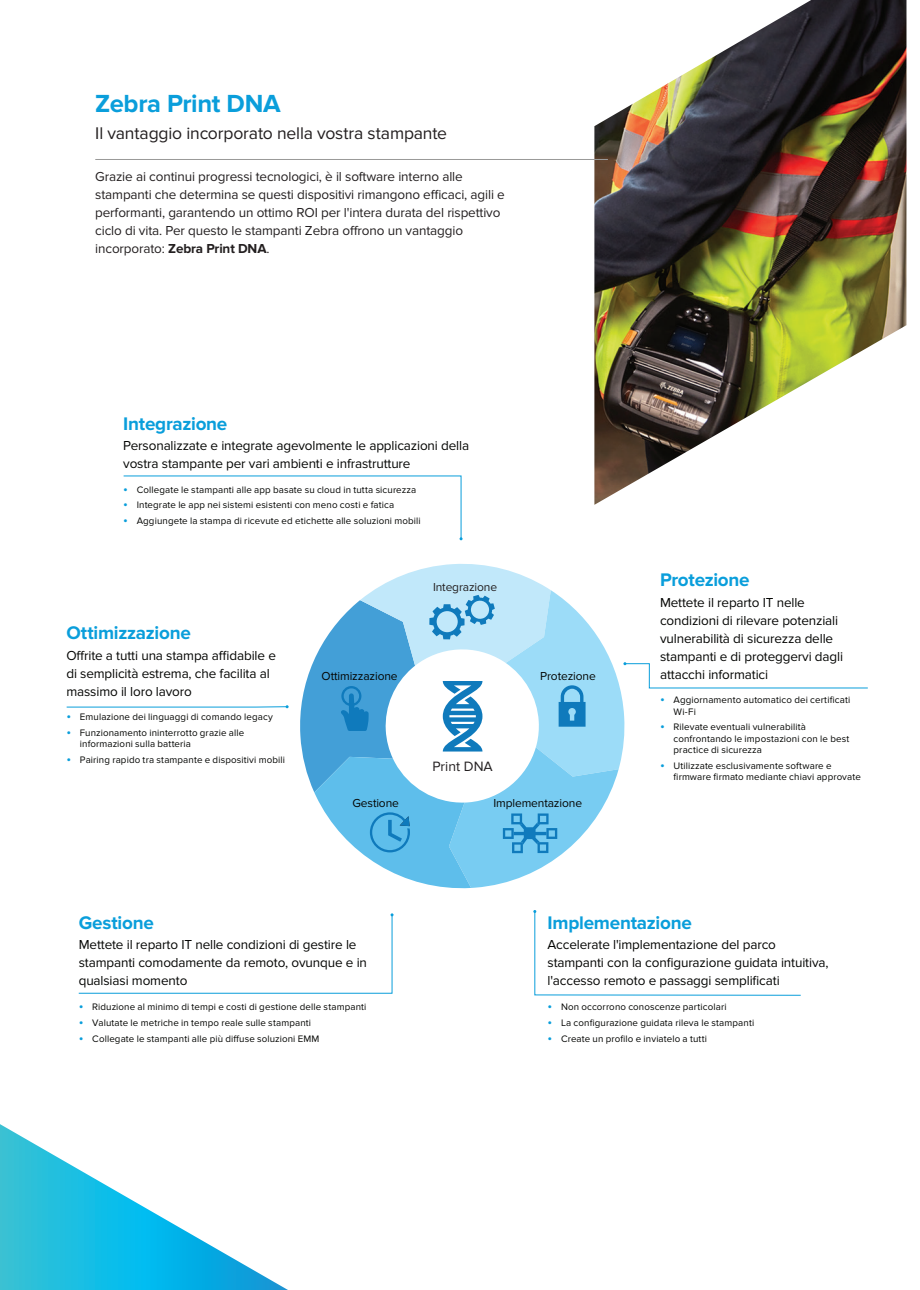
<style>
.page{position:relative;width:920px;height:1290px;background:#fff}
.page>*{position:absolute;margin:0;border:0;box-sizing:border-box;transform-origin:0 0}
.t1{font:700 25.65px "Proxima Nova";letter-spacing:-.015em;color:#0a9edb}
.Product_Name{font:700 18.9px "Proxima Nova";letter-spacing:-.015em;color:#0a9edb}
.Subhead{font:17.55px "Proxima Nova";letter-spacing:-.01em;color:#231f20}
.t2{font:13.95px "Proxima Nova";color:#231f20}
.Product_Subhead{font:13.5px/18px "Proxima Nova";letter-spacing:-.01em;color:#040503}
.body_copy_black{font:13.5px/18px "Proxima Nova";letter-spacing:-.01em;color:#231f20}
.Product_Subhead-2{font:12px "Proxima Nova";letter-spacing:-.01em;color:#040503}
.Product_Subhead-3{font:12px "Proxima Nova";letter-spacing:-.01em;color:#231f20}
.t3{font:9.75px/11.2px "Proxima Nova";letter-spacing:.015em;color:#040503}
.s1{font-weight:700}
.s2{font-size:13.5px;color:#0a9edb}
</style>
<div class="page">
<svg style="left:0;top:1124px;width:288px;height:166px"></svg>
<img style="left:594px;top:0;width:312px;height:505px">
<hr style="left:95px;top:159px;width:513px;height:1px;background:#9a9a99">
<svg style="left:123px;top:475px;width:340px;height:65px"></svg>
<svg style="left:78px;top:913px;width:316px;height:81px"></svg>
<svg style="left:533px;top:910px;width:268px;height:86px"></svg>
<svg style="left:66px;top:705px;width:223px;height:3px"></svg>
<svg style="left:300px;top:564px;width:568px;height:325px"></svg>
<p class="t1" style="left:95px;top:89px;width:187px">Zebra Print DNA</p>
<p class="Subhead" style="left:95px;top:123px;width:353px">Il vantaggio incorporato nella vostra stampante</p>
<p class="body_copy_black" style="left:95px;top:167px;width:411px">Grazie ai continui progressi tecnologici, è il software interno alle stampanti che determina se questi dispositivi rimangono efficaci, agili e performanti, garantendo un ottimo ROI per l'intera durata del rispettivo ciclo di vita. Per questo le stampanti Zebra offrono un vantaggio incorporato: <span class="s1">Zebra Print DNA</span>.</p>
<p class="Product_Name" style="left:123px;top:412px;width:106px">Integrazione</p>
<p class="Product_Subhead" style="left:123px;top:437px;width:347px">Personalizzate e integrate agevolmente le applicazioni della vostra stampante per vari ambienti e infrastrutture</p>
<p class="t3" style="left:123px;top:484px;width:294px"><span class="s2">•</span> Collegate le stampanti alle app basate su cloud in tutta sicurezza</p>
<p class="t3" style="left:123px;top:500px;width:273px"><span class="s2">•</span> Integrate le app nei sistemi esistenti con meno costi e fatica</p>
<p class="t3" style="left:123px;top:516px;width:299px"><span class="s2">•</span> Aggiungete la stampa di ricevute ed etichette alle soluzioni mobili</p>
<p class="Product_Name" style="left:66px;top:622px;width:126px">Ottimizzazione</p>
<p class="Product_Subhead" style="left:66px;top:646px;width:211px">Offrite a tutti una stampa affidabile e di semplicità estrema, che facilita al massimo il loro lavoro</p>
<p class="t3" style="left:66px;top:711px;width:208px"><span class="s2">•</span> Emulazione dei linguaggi di comando legacy</p>
<p class="t3" style="left:80px;top:727px;width:166px;text-indent:-14px"><span class="s2">•</span> Funzionamento ininterrotto grazie alle informazioni sulla batteria</p>
<p class="t3" style="left:66px;top:754px;width:220px"><span class="s2">•</span> Pairing rapido tra stampante e dispositivi mobili</p>
<p class="Product_Subhead-3" style="left:433px;top:580px;width:66px">Integrazione</p>
<p class="Product_Subhead-2" style="left:322px;top:669px;width:78px">Ottimizzazione</p>
<p class="Product_Subhead-2" style="left:540px;top:669px;width:57px">Protezione</p>
<h3 class="t2" style="left:432px;top:758px;width:62px">Print DNA</h3>
<p class="Product_Subhead-2" style="left:352px;top:796px;width:48px">Gestione</p>
<p class="Product_Subhead-2" style="left:493px;top:796px;width:90px">Implementazione</p>
<p class="Product_Name" style="left:660px;top:569px;width:91px">Protezione</p>
<p class="Product_Subhead" style="left:660px;top:593px;width:185px">Mettete il reparto IT nelle condizioni di rilevare potenziali vulnerabilità di sicurezza delle stampanti e di proteggervi dagli attacchi informatici</p>
<p class="t3" style="left:674px;top:695px;width:178px;text-indent:-14px"><span class="s2">•</span> Aggiornamento automatico dei certificati<br>Wi-Fi</p>
<p class="t3" style="left:674px;top:722px;width:177px;text-indent:-14px"><span class="s2">•</span> Rilevate eventuali vulnerabilità confrontando le impostazioni con le best practice di sicurezza</p>
<p class="t3" style="left:674px;top:760px;width:189px;text-indent:-14px"><span class="s2">•</span> Utilizzate esclusivamente software e firmware firmato mediante chiavi approvate</p>
<p class="Product_Name" style="left:79px;top:912px;width:77px">Gestione</p>
<p class="Product_Subhead" style="left:79px;top:936px;width:290px">Mettete il reparto IT nelle condizioni di gestire le stampanti comodamente da remoto, ovunque e in qualsiasi momento</p>
<p class="t3" style="left:79px;top:1001px;width:289px"><span class="s2">•</span> Riduzione al minimo di tempi e costi di gestione delle stampanti</p>
<p class="t3" style="left:79px;top:1017px;width:234px"><span class="s2">•</span> Valutate le metriche in tempo reale sulle stampanti</p>
<p class="t3" style="left:79px;top:1033px;width:242px"><span class="s2">•</span> Collegate le stampanti alle più diffuse soluzioni EMM</p>
<p class="Product_Name" style="left:547px;top:912px;width:146px">Implementazione</p>
<p class="Product_Subhead" style="left:547px;top:936px;width:283px">Accelerate l'implementazione del parco stampanti con la configurazione guidata intuitiva, l'accesso remoto e passaggi semplificati</p>
<p class="t3" style="left:547px;top:1001px;width:180px"><span class="s2">•</span> Non occorrono conoscenze particolari</p>
<p class="t3" style="left:547px;top:1017px;width:208px"><span class="s2">•</span> La configurazione guidata rileva le stampanti</p>
<p class="t3" style="left:547px;top:1033px;width:161px"><span class="s2">•</span> Create un profilo e inviatelo a tutti</p>
</div>
